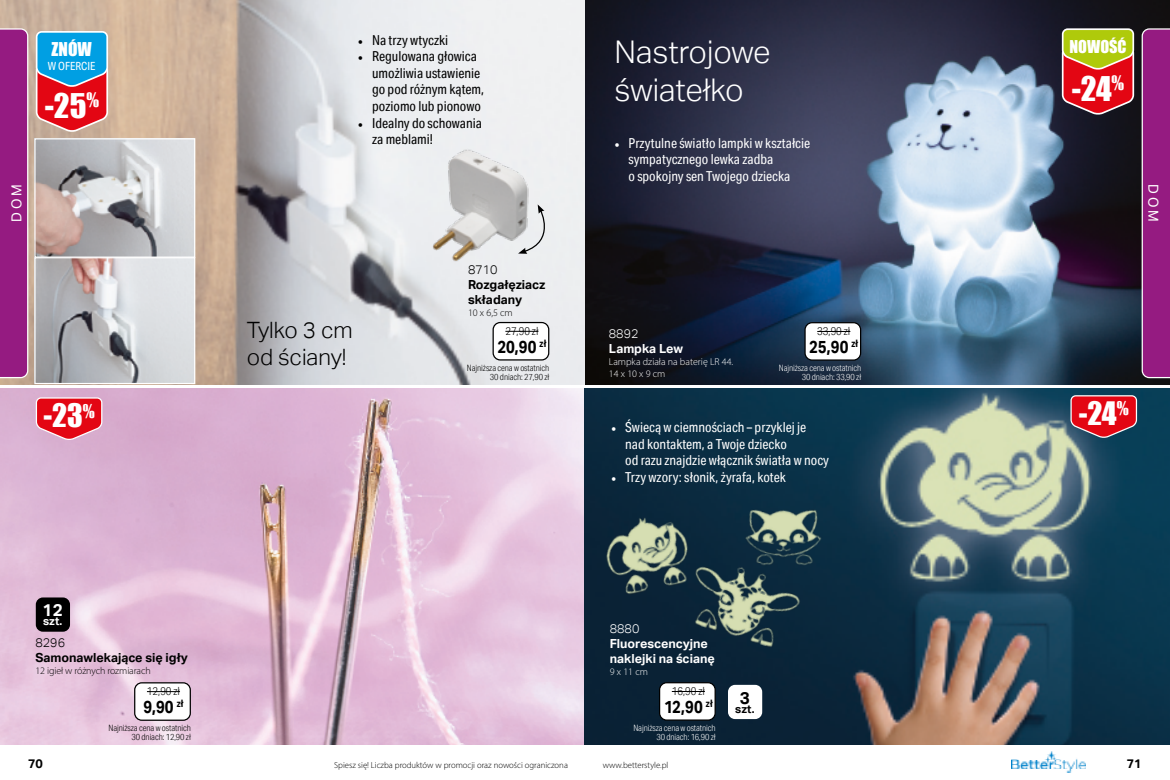
<style>
.page{position:relative;width:1170px;height:780px;background:#fff}
.page>*{position:absolute;margin:0;border:0;box-sizing:border-box;transform-origin:0 0}
.t1{font:300 31.25px/37.5px "Aktiv Grotesk";color:#fff}
.t2{font:31.25px "Impact";color:#fff}
.t3{font:29.75px "Impact";color:#fff}
.t4{font:300 22.5px/27px "Aktiv Grotesk";color:#000}
.t5{font:700 17.5px "Aktiv Grotesk Cd";letter-spacing:.01em;color:#000}
.t6{font:17.5px "Impact";color:#fff}
.t7{font:700 17px "Aktiv Grotesk";color:#fff}
.t8{font:700 17px "Aktiv Grotesk";color:#000}
.t9{font:16.25px "Impact";color:#fff}
.t10{font:13.75px/16.5px "Aktiv Grotesk Cd";color:#fff}
.t11{font:13.75px/16.5px "Aktiv Grotesk Cd";color:#000}
.t12{font:13.75px "Aktiv Grotesk";letter-spacing:.2em;color:#fff}
.t13{font:700 12.5px/15px "Aktiv Grotesk";color:#000}
.t14{font:700 12.5px/15px "Aktiv Grotesk";color:#fff}
.t15{font:300 12.5px "Aktiv Grotesk";color:#000}
.t16{font:300 12.5px "Aktiv Grotesk";color:#fff}
.t17{font:700 11.38px "Aktiv Grotesk";color:#fff}
.t18{font:700 11.38px "Aktiv Grotesk";color:#000}
.t19{font:300 11.25px "Aktiv Grotesk Cd";color:#000}
.t20{font:11.25px "Aktiv Grotesk Cd";color:#fff}
.t21{font:300 10px/12px "Myriad Pro";color:#fff}
.t22{font:300 10px "Myriad Pro";letter-spacing:-.01em;color:#000}
.t23{font:300 8.75px/8.8px "Aktiv Grotesk Cd";letter-spacing:-.01em;color:#000;text-align:right}
.t24{font:300 8.75px/8.8px "Aktiv Grotesk Cd";letter-spacing:-.01em;color:#fff;text-align:right}
.t25{font:300 8.75px "Myriad Pro";color:#000}
.s1{font-family:"Minion Pro"}
</style>
<div class="page">
<img style="left:0;top:388px;width:1169px;height:356px">
<div style="left:36px;top:597px;width:34px;height:34px;background:#000;border-radius:7px"></div>
<img style="left:0;top:0;width:1169px;height:384px">
<img style="left:592px;top:503px;width:118px;height:103px">
<img style="left:738px;top:495px;width:91px;height:83px">
<img style="left:675px;top:551px;width:134px;height:108px">
<div style="left:728px;top:684px;width:34px;height:35px;background:#fff;border-radius:7px"></div>
<img style="left:36px;top:140px;width:157px;height:242px">
<div style="left:34px;top:138px;width:161px;height:120px;border:1px solid #fff"></div>
<div style="left:34px;top:257px;width:161px;height:127px;border:1px solid #fff"></div>
<img style="left:427px;top:146px;width:108px;height:119px">
<svg style="left:518px;top:204px;width:37px;height:50px"></svg>
<svg style="left:1069px;top:394px;width:68px;height:44px"></svg>
<div style="left:135px;top:682px;width:55px;height:38px;background:#fff;border-radius:7px"></div>
<div style="left:134px;top:682px;width:57px;height:38px;border:1px solid #000;border-radius:7px"></div>
<hr style="left:147px;top:691px;width:33px;height:1px;background:#000">
<svg style="left:35px;top:397px;width:68px;height:43px"></svg>
<div style="left:493px;top:322px;width:55px;height:38px;background:#fff;border-radius:7px"></div>
<div style="left:492px;top:322px;width:57px;height:38px;border:1px solid #000;border-radius:7px"></div>
<hr style="left:505px;top:331px;width:33px;height:1px;background:#000">
<div style="left:805px;top:323px;width:55px;height:37px;background:#fff;border-radius:7px"></div>
<div style="left:804px;top:322px;width:57px;height:38px;border:1px solid #000;border-radius:7px"></div>
<hr style="left:817px;top:331px;width:33px;height:1px;background:#000">
<svg style="left:1060px;top:28px;width:74px;height:87px"></svg>
<div style="left:659px;top:682px;width:56px;height:38px;background:#fff;border-radius:7px"></div>
<div style="left:659px;top:682px;width:56px;height:38px;border:1px solid #000;border-radius:7px"></div>
<hr style="left:671px;top:691px;width:33px;height:1px;background:#000">
<svg style="left:35px;top:30px;width:74px;height:102px"></svg>
<svg style="left:1140px;top:28px;width:29px;height:351px"></svg>
<img style="left:1011px;top:751px;width:74px;height:21px">
<svg style="left:0;top:28px;width:29px;height:351px"></svg>
<p class="t6" style="left:52px;top:36px;width:42px">ZNÓW</p>
<p class="t20" style="left:48px;top:59px;width:49px">W OFERCIE</p>
<h1 class="t2" style="left:45px;top:81px;width:56px">-25<sup>%</sup></h1>
<p class="t12" style="left:9px;top:222px;width:39px;rotate:-90deg">DOM</p>
<h2 class="t3" style="left:43px;top:392px;width:53px">-23<sup>%</sup></h2>
<p class="t11" style="left:358px;top:32px;width:92px"><span class="s1">•</span> Na trzy wtyczki</p>
<p class="t11" style="left:372px;top:48px;width:113px;text-indent:-14px"><span class="s1">•</span> Regulowana głowica umożliwia ustawienie go pod różnym kątem, poziomo lub pionowo</p>
<p class="t11" style="left:372px;top:114px;width:111px;text-indent:-14px"><span class="s1">•</span> Idealny do schowania za meblami!</p>
<h3 class="t4" style="left:247px;top:317px;width:107px">Tylko 3 cm od ściany!</h3>
<p class="t15" style="left:468px;top:262px;width:31px">8710</p>
<p class="t13" style="left:468px;top:277px;width:79px">Rozgałęziacz składany</p>
<p class="t22" style="left:468px;top:307px;width:46px">10 x 6,5 cm</p>
<p class="t19" style="left:505px;top:324px;width:35px">27,90 zł</p>
<p class="t5" style="left:497px;top:335px;width:50px">20,90 <sup>zł</sup></p>
<p class="t23" style="left:467px;top:363px;width:84px">Najniższa cena w ostatnich<br>30 dniach: 27,90 zł</p>
<h1 class="t1" style="left:614px;top:34px;width:158px">Nastrojowe światełko</h1>
<p class="t10" style="left:628px;top:135px;width:183px;text-indent:-14px"><span class="s1">•</span> Przytulne światło lampki w kształcie sympatycznego lewka zadba<br>o spokojny sen Twojego dziecka</p>
<p class="t16" style="left:609px;top:326px;width:31px">8892</p>
<p class="t14" style="left:609px;top:341px;width:76px">Lampka Lew</p>
<p class="t21" style="left:609px;top:355px;width:126px">Lampka działa na baterię LR 44.<br>14 x 10 x 9 cm</p>
<p class="t19" style="left:817px;top:325px;width:35px">33,90 zł</p>
<p class="t5" style="left:809px;top:336px;width:50px">25,90 <sup>zł</sup></p>
<p class="t24" style="left:778px;top:364px;width:84px">Najniższa cena w ostatnich<br>30 dniach: 33,90 zł</p>
<p class="t10" style="left:625px;top:419px;width:205px;text-indent:-14px"><span class="s1">•</span> Świecą w ciemnościach – przyklej je nad kontaktem, a Twoje dziecko<br>od razu znajdzie włącznik światła w nocy</p>
<p class="t10" style="left:611px;top:468px;width:176px"><span class="s1">•</span> Trzy wzory: słonik, żyrafa, kotek</p>
<p class="t9" style="left:1069px;top:34px;width:59px">NOWOŚĆ</p>
<h1 class="t2" style="left:1071px;top:64px;width:54px">-24<sup>%</sup></h1>
<p class="t12" style="left:1160px;top:184px;width:39px;rotate:90deg">DOM</p>
<h2 class="t3" style="left:1078px;top:390px;width:51px">-24<sup>%</sup></h2>
<p class="t7" style="left:43px;top:600px;width:22px">12</p>
<p class="t17" style="left:43px;top:614px;width:21px">szt.</p>
<p class="t15" style="left:35px;top:635px;width:31px">8296</p>
<p class="t13" style="left:35px;top:650px;width:154px">Samonawlekające się igły</p>
<p class="t22" style="left:35px;top:665px;width:117px">12 igieł w różnych rozmiarach</p>
<p class="t19" style="left:147px;top:684px;width:35px">12,90 zł</p>
<p class="t5" style="left:143px;top:695px;width:42px">9,90 <sup>zł</sup></p>
<p class="t23" style="left:108px;top:724px;width:84px">Najniższa cena w ostatnich<br>30 dniach: 12,90 zł</p>
<p class="t16" style="left:609px;top:621px;width:31px">8880</p>
<p class="t14" style="left:609px;top:636px;width:106px">Fluorescencyjne naklejki na ścianę</p>
<p class="t21" style="left:609px;top:666px;width:40px">9 x 11 cm</p>
<p class="t19" style="left:671px;top:684px;width:35px">16,90 zł</p>
<p class="t5" style="left:664px;top:695px;width:50px">12,90 <sup>zł</sup></p>
<p class="t24" style="left:633px;top:723px;width:84px">Najniższa cena w ostatnich<br>30 dniach: 16,90 zł</p>
<p class="t8" style="left:739px;top:687px;width:12px">3</p>
<p class="t18" style="left:735px;top:702px;width:21px">szt.</p>
<p class="t13" style="left:28px;top:756px;width:16px">70</p>
<p class="t25" style="left:334px;top:760px;width:235px">Spiesz się! Liczba produktów w promocji oraz nowości ograniczona</p>
<p class="t25" style="left:602px;top:760px;width:67px">www.betterstyle.pl</p>
<p class="t13" style="left:1126px;top:756px;width:16px">71</p>
</div>
